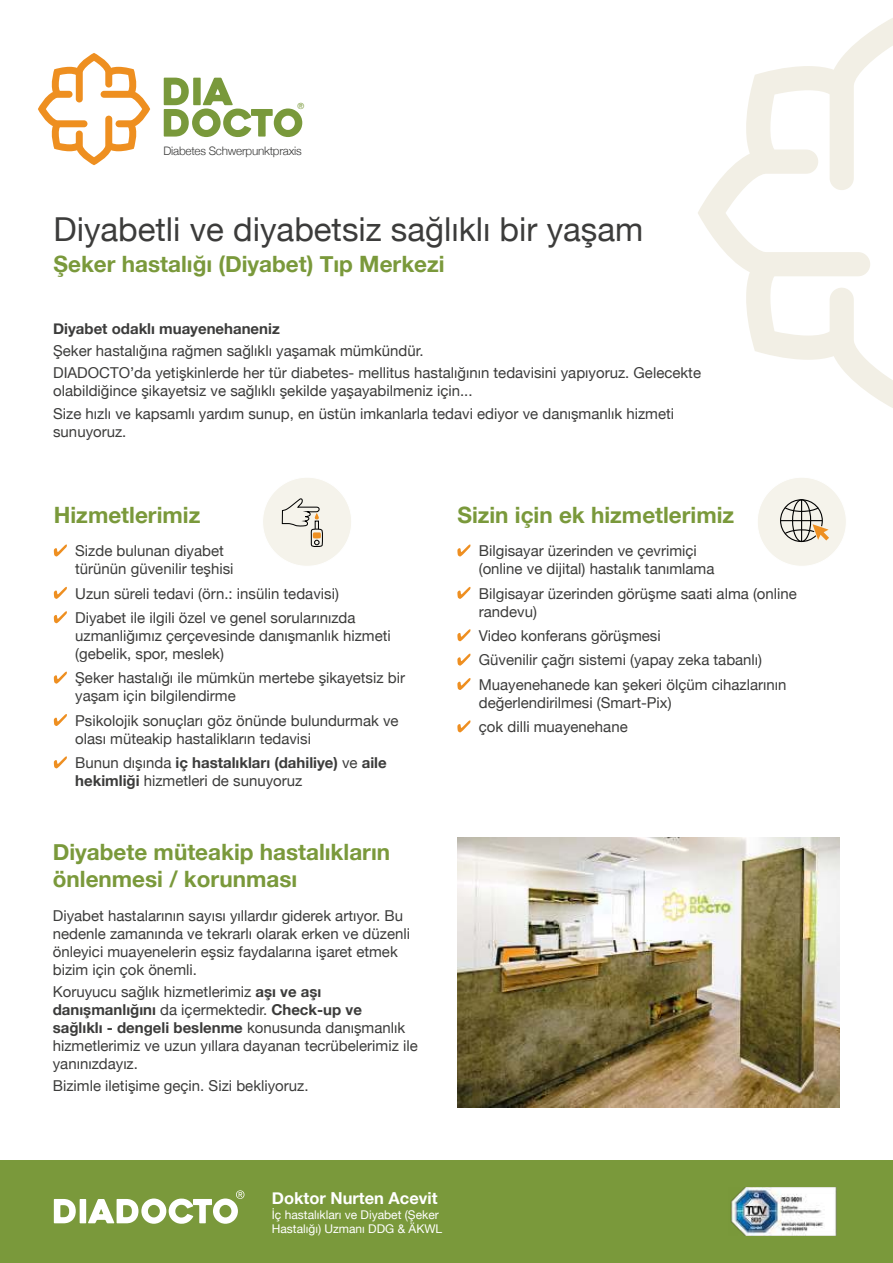
<style>
.page{position:relative;width:893px;height:1263px;background:#fff}
.page>*{position:absolute;margin:0;border:0;box-sizing:border-box;transform-origin:0 0}
.t1{font:33px "Helvetica Neue";color:#3c3c3b}
.t2{font:700 22.5px/27px "Helvetica Neue";color:#7a993b}
.t3{font:700 16.5px "Helvetica Neue";color:#fff}
.t4{font:15px/18px "Helvetica Neue";color:#3c3c3b}
.t5{font:700 15px/18px "Helvetica Neue";color:#3c3c3b}
.t6{font:12px/14.4px "Helvetica Neue";color:#fff}
.t7{font:300 11.7px "Helvetica Neue";letter-spacing:-.02em;color:#3c3c3b}
.t8{font:8.4px "Helvetica Neue";color:#79993b}
.s1{font-weight:400}
.s2{font-weight:700}
</style>
<div class="page">
<div style="left:0;top:1161px;width:893px;height:102px;background:#7a993b"></div>
<svg style="left:698px;top:18px;width:195px;height:390px"></svg>
<svg style="left:164px;top:78px;width:138px;height:59px"></svg>
<svg style="left:38px;top:53px;width:112px;height:112px"></svg>
<svg style="left:54px;top:544px;width:13px;height:12px"></svg>
<svg style="left:54px;top:587px;width:13px;height:12px"></svg>
<svg style="left:54px;top:611px;width:13px;height:12px"></svg>
<svg style="left:54px;top:672px;width:13px;height:12px"></svg>
<svg style="left:54px;top:714px;width:13px;height:12px"></svg>
<svg style="left:54px;top:756px;width:13px;height:12px"></svg>
<svg style="left:457px;top:544px;width:13px;height:12px"></svg>
<svg style="left:457px;top:587px;width:13px;height:12px"></svg>
<svg style="left:457px;top:629px;width:13px;height:12px"></svg>
<svg style="left:457px;top:654px;width:13px;height:12px"></svg>
<svg style="left:457px;top:678px;width:13px;height:12px"></svg>
<svg style="left:457px;top:720px;width:13px;height:12px"></svg>
<img style="left:457px;top:838px;width:383px;height:270px">
<div style="left:263px;top:477px;width:89px;height:89px;background:#f5f3eb;border-radius:50%"></div>
<svg style="left:281px;top:498px;width:42px;height:49px"></svg>
<div style="left:757px;top:477px;width:89px;height:89px;background:#f5f3eb;border-radius:50%"></div>
<svg style="left:780px;top:499px;width:49px;height:44px"></svg>
<svg style="left:54px;top:1190px;width:190px;height:34px"></svg>
<img style="left:730px;top:1187px;width:107px;height:48px">
<p class="t8" style="left:297px;top:101px;width:8px">®</p>
<p class="t7" style="left:163px;top:147px;width:140px">Diabetes Schwerpunktpraxis</p>
<h1 class="t1" style="left:54px;top:205px;width:591px">Diyabetli ve diyabetsiz sağlıklı bir yaşam</h1>
<h2 class="t2" style="left:54px;top:251px;width:393px">Şeker hastalığı (Diyabet) Tıp Merkezi</h2>
<p class="t5" style="left:53px;top:320px;width:228px">Diyabet odaklı muayenehaneniz</p>
<p class="t4" style="left:53px;top:340px;width:649px;line-height:22.2px">Şeker hastalığına rağmen sağlıklı yaşamak mümkündür.<br>DIADOCTO’da yetişkinlerde her tür diabetes- mellitus hastalığının tedavisini yapıyoruz. Gelecekte</p>
<p class="t4" style="left:53px;top:381px;width:622px;line-height:22.2px">olabildiğince şikayetsiz ve sağlıklı şekilde yaşayabilmeniz için...<br>Size hızlı ve kapsamlı yardım sunup, en üstün imkanlarla tedavi ediyor ve danışmanlık hizmeti</p>
<p class="t4" style="left:53px;top:423px;width:75px">sunuyoruz.</p>
<h2 class="t2" style="left:54px;top:503px;width:148px">Hizmetlerimiz</h2>
<p class="t4" style="left:75px;top:543px;width:160px">Sizde bulunan diyabet türünün güvenilir teşhisi</p>
<p class="t4" style="left:75px;top:582px;width:282px;line-height:24.5px">Uzun süreli tedavi (örn.: insülin tedavisi)<br>Diyabet ile ilgili özel ve genel sorularınızda</p>
<p class="t4" style="left:75px;top:627px;width:317px">uzmanliğımız çerçevesinde danışmanlık hizmeti (gebelik, spor, meslek)</p>
<p class="t4" style="left:75px;top:670px;width:331px">Şeker hastalığı ile mümkün mertebe şikayetsiz bir yaşam için bilgilendirme</p>
<p class="t4" style="left:75px;top:712px;width:325px">Psikolojik sonuçları göz önünde bulundurmak ve olası müteakip hastalikların tedavisi</p>
<p class="t5" style="left:75px;top:754px;width:313px"><span class="s1">Bunun dışında</span> iç hastalıkları (dahiliye) <span class="s1">ve</span> aile hekimliği <span class="s1">hizmetleri de sunuyoruz</span></p>
<h2 class="t2" style="left:53px;top:839px;width:339px">Diyabete müteakip hastalıkların önlenmesi / korunması</h2>
<p class="t4" style="left:53px;top:907px;width:359px">Diyabet hastalarının sayısı yıllardır giderek artıyor. Bu nedenle zamanında ve tekrarlı olarak erken ve düzenli önleyici muayenelerin eşsiz faydalarına işaret etmek bizim için çok önemli.</p>
<p class="t4" style="left:53px;top:983px;width:366px">Koruyucu sağlık hizmetlerimiz <span class="s2">aşı ve aşı danışmanlığını</span> da içermektedir. <span class="s2">Check-up ve<br>sağlıklı - dengeli beslenme</span> konusunda danışmanlık hizmetlerimiz ve uzun yıllara dayanan tecrübelerimiz ile yanınızdayız.</p>
<p class="t4" style="left:53px;top:1078px;width:257px">Bizimle iletişime geçin. Sizi bekliyoruz.</p>
<h2 class="t2" style="left:457px;top:502px;width:278px">Sizin için ek hizmetlerimiz</h2>
<p class="t4" style="left:479px;top:543px;width:237px">Bilgisayar üzerinden ve çevrimiçi (online ve dijital) hastalık tanımlama</p>
<p class="t4" style="left:479px;top:585px;width:320px">Bilgisayar üzerinden görüşme saati alma (online randevu)</p>
<p class="t4" style="left:479px;top:624px;width:309px;line-height:24.5px">Video konferans görüşmesi<br>Güvenilir çağrı sistemi (yapay zeka tabanlı)<br>Muayenehanede kan şekeri ölçüm cihazlarının</p>
<p class="t4" style="left:479px;top:691px;width:194px;line-height:24.5px">değerlendirilmesi (Smart-Pix) çok dilli muayenehane</p>
<p class="t3" style="left:272px;top:1185px;width:167px">Doktor Nurten Acevit</p>
<p class="t6" style="left:272px;top:1208px;width:172px">İç hastalıkları ve Diyabet (Şeker<br>Hastalığı) Uzmanı DDG &amp; ÄKWL</p>
</div>
